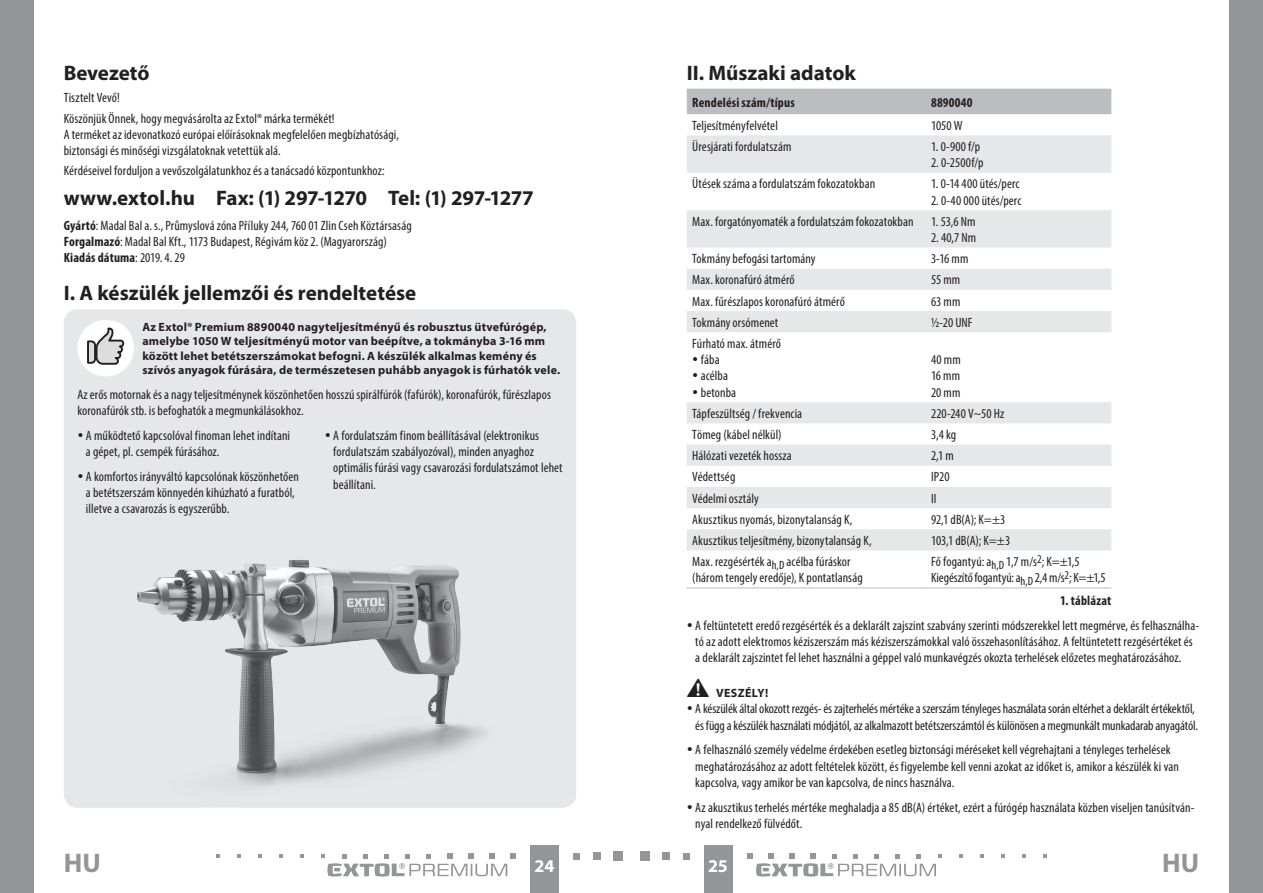
<style>
.page{position:relative;width:1263px;height:893px;background:#fff}
.page>*{position:absolute;margin:0;border:0;box-sizing:border-box;transform-origin:0 0}
.t1{font:700 27px "Myriad Pro";color:#939598}
.oddíl{font:700 21px "Myriad Pro";color:#231f20}
.t2{font:700 18px "Myriad Pro";color:#fff}
.Normální{font:condensed 13.5px/16.2px "Myriad Pro";letter-spacing:.005em;color:#231f20}
.Normální-2{font:700 condensed 13.5px "Myriad Pro";letter-spacing:.01em;color:#231f20}
.t3{font:700 12px/14.4px "Myriad Pro";letter-spacing:.015em;color:#231f20}
.t4{font:700 12px "Myriad Pro";letter-spacing:.035em;color:#231f20}
.s1{font-size:16.5px;color:#939598}
.s2{font-weight:700}
.s3{font-weight:400}
</style>
<div class="page">
<div style="left:0;top:0;width:34px;height:893px;background:#939598"></div>
<div style="left:1229px;top:0;width:34px;height:893px;background:#939598"></div>
<div style="left:704px;top:844px;width:29px;height:49px;background:#939598"></div>
<div style="left:530px;top:844px;width:28px;height:49px;background:#939598"></div>
<div style="left:640px;top:851px;width:9px;height:10px;background:#939598"></div>
<div style="left:662px;top:852px;width:8px;height:8px;background:#939598"></div>
<div style="left:683px;top:853px;width:7px;height:6px;background:#939598"></div>
<svg style="left:959px;top:854px;width:4px;height:4px"></svg>
<svg style="left:980px;top:854px;width:4px;height:4px"></svg>
<svg style="left:1001px;top:854px;width:4px;height:4px"></svg>
<svg style="left:1022px;top:854px;width:4px;height:4px"></svg>
<svg style="left:1043px;top:854px;width:4px;height:4px"></svg>
<div style="left:614px;top:851px;width:9px;height:10px;background:#939598"></div>
<div style="left:593px;top:852px;width:8px;height:8px;background:#939598"></div>
<svg style="left:573px;top:853px;width:6px;height:6px"></svg>
<svg style="left:300px;top:854px;width:4px;height:4px"></svg>
<svg style="left:279px;top:854px;width:4px;height:4px"></svg>
<svg style="left:258px;top:854px;width:4px;height:4px"></svg>
<svg style="left:237px;top:854px;width:4px;height:4px"></svg>
<svg style="left:216px;top:854px;width:4px;height:4px"></svg>
<svg style="left:321px;top:853px;width:195px;height:23px"></svg>
<svg style="left:747px;top:853px;width:195px;height:23px"></svg>
<div style="left:687px;top:89px;width:424px;height:25px;background:#bcbdc0"></div>
<svg style="left:687px;top:135px;width:424px;height:415px"></svg>
<hr style="left:687px;top:587px;width:238px;height:2px;background:#d1d2d4">
<hr style="left:925px;top:587px;width:186px;height:2px;background:#d1d2d4">
<div style="left:64px;top:309px;width:512px;height:499px;background:#e6e7e9;border-radius:14px"></div>
<div style="left:77px;top:320px;width:57px;height:56px;background:#fff;border-radius:50%"></div>
<svg style="left:86px;top:327px;width:39px;height:38px"></svg>
<img style="left:137px;top:560px;width:345px;height:227px">
<svg style="left:693px;top:357px;width:4px;height:4px"></svg>
<svg style="left:693px;top:373px;width:4px;height:4px"></svg>
<svg style="left:693px;top:390px;width:4px;height:4px"></svg>
<p class="oddíl" style="left:64px;top:59px;width:114px">Bevezető <span class="s1">HU</span></p>
<p class="Normální" style="left:64px;top:89px;width:58px">Tisztelt Vevő!</p>
<p class="Normální" style="left:64px;top:110px;width:272px">Köszönjük Önnek, hogy megvásárolta az Extol® márka termékét!</p>
<p class="Normální" style="left:64px;top:126px;width:337px">A terméket az idevonatkozó európai előírásoknak megfelelően megbízhatósági, biztonsági és minőségi vizsgálatoknak vetettük alá.</p>
<p class="Normální" style="left:64px;top:163px;width:322px">Kérdéseivel forduljon a vevőszolgálatunkhoz és a tanácsadó központunkhoz:</p>
<p class="oddíl" style="left:64px;top:184px;width:472px">www.extol.hu Fax: (1) 297-1270 Tel: (1) 297-1277</p>
<p class="Normální" style="left:64px;top:217px;width:349px"><span class="s2">Gyártó</span>: Madal Bal a. s., Průmyslová zóna Příluky 244, 760 01 Zlin Cseh Köztársaság</p>
<p class="Normální" style="left:64px;top:233px;width:325px"><span class="s2">Forgalmazó</span>: Madal Bal Kft., 1173 Budapest, Régivám köz 2. (Magyarország)</p>
<p class="Normální-2" style="left:64px;top:249px;width:123px">Kiadás dátuma<span class="s3">: 2019. 4. 29</span></p>
<p class="oddíl" style="left:64px;top:279px;width:354px">I. A készülék jellemzői és rendeltetése</p>
<p class="t3" style="left:142px;top:319px;width:419px">Az Extol® Premium 8890040 nagyteljesítményű és robusztus ütvefúrógép, amelybe 1050 W teljesítményű motor van beépítve, a tokmányba 3-16 mm között lehet betétszerszámokat befogni. A készülék alkalmas kemény és szívós anyagok fúrására, de természetesen puhább anyagok is fúrhatók vele.</p>
<p class="Normální" style="left:77px;top:386px;width:475px">Az erős motornak és a nagy teljesítménynek köszönhetően hosszú spirálfúrók (fafúrók), koronafúrók, fűrészlapos koronafúrók stb. is befoghatók a megmunkálásokhoz.</p>
<p class="Normální" style="left:86px;top:427px;width:206px">A működtető kapcsolóval finoman lehet indítani a gépet, pl. csempék fúrásához.</p>
<p class="Normální" style="left:86px;top:468px;width:215px">A komfortos irányváltó kapcsolónak köszönhetően a betétszerszám könnyedén kihúzható a furatból, illetve a csavarozás is egyszerűbb.</p>
<p class="Normální" style="left:333px;top:427px;width:231px">A fordulatszám finom beállításával (elektronikus fordulatszám szabályozóval), minden anyaghoz optimális fúrási vagy csavarozási fordulatszámot lehet beállítani.</p>
<p class="oddíl" style="left:687px;top:59px;width:171px">II. Műszaki adatok</p>
<p class="Normální-2" style="left:692px;top:94px;width:104px">Rendelési szám/típus</p>
<p class="Normální-2" style="left:931px;top:94px;width:43px">8890040</p>
<p class="Normální" style="left:692px;top:117px;width:87px">Teljesítményfelvétel</p>
<p class="Normální" style="left:931px;top:117px;width:33px">1050 W</p>
<p class="Normální" style="left:692px;top:138px;width:101px">Üresjárati fordulatszám</p>
<p class="Normální" style="left:931px;top:138px;width:51px">1. 0-900 f/p</p>
<p class="Normální" style="left:931px;top:154px;width:54px">2. 0-2500f/p</p>
<p class="Normální" style="left:692px;top:176px;width:184px">Ütések száma a fordulatszám fokozatokban</p>
<p class="Normální" style="left:931px;top:176px;width:90px">1. 0-14 400 ütés/perc</p>
<p class="Normální" style="left:931px;top:192px;width:92px">2. 0-40 000 ütés/perc</p>
<p class="Normální" style="left:692px;top:213px;width:223px">Max. forgatónyomaték a fordulatszám fokozatokban</p>
<p class="Normální" style="left:931px;top:213px;width:46px">1. 53,6 Nm</p>
<p class="Normální" style="left:931px;top:229px;width:47px">2. 40,7 Nm</p>
<p class="Normální" style="left:692px;top:250px;width:125px">Tokmány befogási tartomány</p>
<p class="Normální" style="left:931px;top:250px;width:39px">3-16 mm</p>
<p class="Normální" style="left:692px;top:272px;width:104px">Max. koronafúró átmérő</p>
<p class="Normální" style="left:931px;top:272px;width:31px">55 mm</p>
<p class="Normální" style="left:692px;top:293px;width:154px">Max. fűrészlapos koronafúró átmérő</p>
<p class="Normální" style="left:931px;top:293px;width:31px">63 mm</p>
<p class="Normální" style="left:692px;top:314px;width:88px">Tokmány orsómenet</p>
<p class="Normální" style="left:931px;top:314px;width:43px">½-20 UNF</p>
<p class="Normální" style="left:701px;top:335px;width:82px;text-indent:-9px">Fúrható max. átmérő fába<br>acélba<br>betonba</p>
<p class="Normální" style="left:931px;top:351px;width:31px;text-align:justify">40 mm 16 mm 20 mm</p>
<p class="Normální" style="left:692px;top:405px;width:111px">Tápfeszültség / frekvencia</p>
<p class="Normální" style="left:931px;top:405px;width:75px">220-240 V~50 Hz</p>
<p class="Normální" style="left:692px;top:426px;width:91px">Tömeg (kábel nélkül)</p>
<p class="Normální" style="left:931px;top:426px;width:27px">3,4 kg</p>
<p class="Normální" style="left:692px;top:448px;width:101px">Hálózati vezeték hossza</p>
<p class="Normální" style="left:931px;top:448px;width:24px">2,1 m</p>
<p class="Normální" style="left:692px;top:469px;width:45px">Védettség</p>
<p class="Normální" style="left:931px;top:469px;width:20px">IP20</p>
<p class="Normální" style="left:692px;top:490px;width:68px">Védelmi osztály</p>
<p class="Normální" style="left:931px;top:490px;width:7px">II</p>
<p class="Normální" style="left:692px;top:511px;width:162px">Akusztikus nyomás, bizonytalanság K,</p>
<p class="Normální" style="left:931px;top:511px;width:76px">92,1 dB(A); K=±3</p>
<p class="Normální" style="left:692px;top:532px;width:181px">Akusztikus teljesítmény, bizonytalanság K,</p>
<p class="Normální" style="left:931px;top:532px;width:81px">103,1 dB(A); K=±3</p>
<p class="Normální" style="left:692px;top:553px;width:172px">Max. rezgésérték a<sub>h,D</sub> acélba fúráskor (három tengely eredője), K pontatlanság</p>
<p class="Normální" style="left:931px;top:553px;width:176px">Fő fogantyú: a<sub>h,D</sub> 1,7 m/s<sup>2</sup>; K=±1,5<br>Kiegészítő fogantyú: a<sub>h,D</sub> 2,4 m/s<sup>2</sup>; K=±1,5</p>
<p class="Normální-2" style="left:1060px;top:592px;width:53px">1. táblázat</p>
<p class="Normální" style="left:695px;top:617px;width:505px">A feltüntetett eredő rezgésérték és a deklarált zajszint szabvány szerinti módszerekkel lett megmérve, és felhasználha&shy;tó az adott elektromos kéziszerszám más kéziszerszámokkal való összehasonlításához. A feltüntetett rezgésértéket és a deklarált zajszintet fel lehet használni a géppel való munkavégzés okozta terhelések előzetes meghatározásához.</p>
<p class="t4" style="left:687px;top:685px;width:83px">• VESZÉLY!</p>
<p class="Normální" style="left:695px;top:701px;width:504px">A készülék által okozott rezgés- és zajterhelés mértéke a szerszám tényleges használata során eltérhet a deklarált értékektől, és függ a készülék használati módjától, az alkalmazott betétszerszámtól és különösen a megmunkált munkadarab anyagától.</p>
<p class="Normální" style="left:695px;top:742px;width:485px">A felhasználó személy védelme érdekében esetleg biztonsági méréseket kell végrehajtani a tényleges terhelések meghatározásához az adott feltételek között, és figyelembe kell venni azokat az időket is, amikor a készülék ki van kapcsolva, vagy amikor be van kapcsolva, de nincs használva.</p>
<p class="Normální" style="left:695px;top:799px;width:501px">Az akusztikus terhelés mértéke meghaladja a 85 dB(A) értéket, ezért a fúrógép használata közben viseljen tanúsítván&shy;nyal rendelkező fülvédőt.</p>
<h1 class="t1" style="left:64px;top:845px;width:38px">HU</h1>
<h3 class="t2" style="left:535px;top:855px;width:21px">24</h3>
<h3 class="t2" style="left:708px;top:855px;width:21px">25</h3>
<h1 class="t1" style="left:1162px;top:845px;width:38px">HU</h1>
</div>
